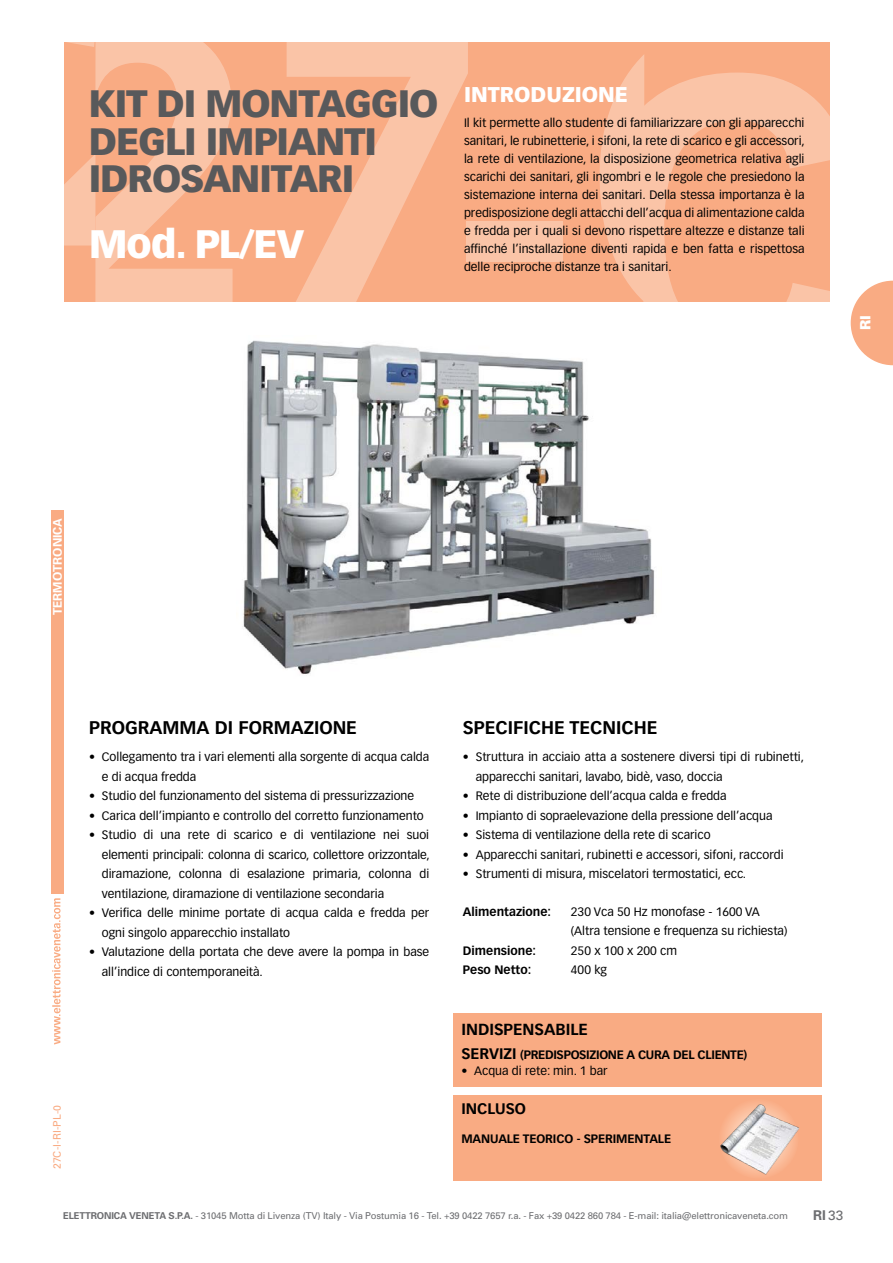
<style>
.page{position:relative;width:893px;height:1263px;background:#fff}
.page>*{position:absolute;margin:0;border:0;box-sizing:border-box;transform-origin:0 0}
.t1{font:900 39px "Vectora LH";letter-spacing:-.03em;color:#fff}
.t2{font:900 37.5px/37.5px "Vectora LH";letter-spacing:-.03em;color:#58595b}
.t3{font:900 21px "Vectora LH";color:#fff}
.t4{font:700 18px "Vectora LH";color:#000}
.t5{font:700 15.75px "Vectora LH";color:#000}
.t6{font:700 15px "Vectora LH";color:#000}
.t7{font:900 14.25px "Univers";color:#fff}
.t8{font:700 13.5px "Univers";color:#6d6e71}
.t9{font:12px/18px "Vectora LH";color:#000}
.t10{font:700 12px "Vectora LH";letter-spacing:-.01em;color:#000}
.t11{font:700 12px "Univers";color:#fff}
.t12{font:10.5px "Univers";letter-spacing:.01em;color:#f9ab83}
.t13{font:9.45px "Univers";letter-spacing:-.015em;color:#6d6e71}
.s1{font-size:15px}
.s2{font-weight:700}
.s3{font-weight:400}
</style>
<div class="page">
<svg style="left:851px;top:281px;width:42px;height:84px"></svg>
<div style="left:64px;top:43px;width:766px;height:259px;background:#f9ab83"></div>
<div style="left:467px;top:222px;width:96px;height:40px;background:#fac4a7"></div>
<svg style="left:64px;top:42px;width:169px;height:260px"></svg>
<svg style="left:287px;top:42px;width:181px;height:260px"></svg>
<svg style="left:644px;top:73px;width:207px;height:254px"></svg>
<svg style="left:600px;top:55px;width:44px;height:247px"></svg>
<img style="left:243px;top:340px;width:412px;height:334px">
<div style="left:453px;top:1013px;width:369px;height:74px;background:#f9ab83"></div>
<div style="left:453px;top:1095px;width:369px;height:85px;background:#f9ab83"></div>
<div style="left:718px;top:1098px;width:81px;height:81px;background:#f9af88;border-radius:40px"></div>
<img style="left:720px;top:1104px;width:79px;height:71px">
<div style="left:51px;top:510px;width:13px;height:383px;background:#f9ab83"></div>
<svg style="left:52px;top:898px;width:9px;height:146px"></svg>
<h2 class="t2" style="left:89px;top:85px;width:351px">KIT DI MONTAGGIO<br>DEGLI IMPIANTI<br>IDROSANITARI</h2>
<h1 class="t1" style="left:89px;top:220px;width:217px">Mod. PL/EV</h1>
<h3 class="t3" style="left:464px;top:81px;width:166px">INTRODUZIONE</h3>
<p class="t9" style="left:464px;top:114px;width:342px;text-align:justify">Il kit permette allo studente di familiarizzare con gli apparecchi sanitari, le rubinetterie, i sifoni, la rete di scarico e gli accessori, la rete di ventilazione, la disposizione geometrica relativa agli scarichi dei sanitari, gli ingombri e le regole che presiedono la sistemazione interna dei sanitari. Della stessa importanza è la predisposizione degli attacchi dell’acqua di alimentazione calda e fredda per i quali si devono rispettare altezze e distanze tali affinché l’installazione diventi rapida e ben fatta e rispettosa delle reciproche distanze tra i sanitari.</p>
<p class="t7" style="left:857px;top:330px;width:17px;rotate:-90deg">RI</p>
<p class="t11" style="left:50px;top:615px;width:99px;rotate:-90deg">TERMOTRONICA</p>
<h3 class="t4" style="left:89px;top:717px;width:269px">PROGRAMMA DI FORMAZIONE</h3>
<p class="t9" style="left:102px;top:747px;width:329px;line-height:19.5px;text-indent:-13px">• Collegamento tra i vari elementi alla sorgente di acqua calda e di acqua fredda</p>
<p class="t9" style="left:89px;top:787px;width:327px">• Studio del funzionamento del sistema di pressurizzazione</p>
<p class="t9" style="left:89px;top:807px;width:336px">• Carica dell’impianto e controllo del corretto funzionamento</p>
<p class="t9" style="left:102px;top:825px;width:329px;line-height:19.5px;text-align:justify;text-indent:-13px">• Studio di una rete di scarico e di ventilazione nei suoi elementi principali: colonna di scarico, collettore orizzontale, diramazione, colonna di esalazione primaria, colonna di ventilazione, diramazione di ventilazione secondaria</p>
<p class="t9" style="left:102px;top:903px;width:329px;line-height:19.5px;text-indent:-13px">• Verifica delle minime portate di acqua calda e fredda per ogni singolo apparecchio installato</p>
<p class="t9" style="left:102px;top:942px;width:329px;line-height:19.5px;text-indent:-13px">• Valutazione della portata che deve avere la pompa in base all’indice di contemporaneità.</p>
<p class="t12" style="left:51px;top:1169px;width:66px;rotate:-90deg">27C-I-RI-PL-0</p>
<h3 class="t4" style="left:463px;top:717px;width:196px">SPECIFICHE TECNICHE</h3>
<p class="t9" style="left:476px;top:747px;width:330px;line-height:19.5px;text-indent:-13px">• Struttura in acciaio atta a sostenere diversi tipi di rubinetti, apparecchi sanitari, lavabo, bidè, vaso, doccia</p>
<p class="t9" style="left:463px;top:787px;width:265px">• Rete di distribuzione dell’acqua calda e fredda</p>
<p class="t9" style="left:463px;top:807px;width:311px">• Impianto di sopraelevazione della pressione dell’acqua</p>
<p class="t9" style="left:463px;top:826px;width:249px">• Sistema di ventilazione della rete di scarico</p>
<p class="t9" style="left:463px;top:846px;width:322px">• Apparecchi sanitari, rubinetti e accessori, sifoni, raccordi</p>
<p class="t9" style="left:463px;top:865px;width:285px">• Strumenti di misura, miscelatori termostatici, ecc.</p>
<p class="t10" style="left:463px;top:904px;width:90px">Alimentazione:</p>
<p class="t9" style="left:571px;top:902px;width:218px;line-height:19.5px">230 Vca 50 Hz monofase - 1600 VA (Altra tensione e frequenza su richiesta)</p>
<p class="t10" style="left:463px;top:943px;width:75px">Dimensione:</p>
<p class="t9" style="left:571px;top:942px;width:108px">250 x 100 x 200 cm</p>
<p class="t10" style="left:463px;top:963px;width:70px">Peso Netto:</p>
<p class="t9" style="left:571px;top:961px;width:38px">400 kg</p>
<h3 class="t5" style="left:461px;top:1019px;width:128px">INDISPENSABILE</h3>
<p class="t10" style="left:461px;top:1047px;width:287px"><span class="s1">SERVIZI</span> (PREDISPOSIZIONE A CURA DEL CLIENTE)</p>
<p class="t9" style="left:461px;top:1062px;width:148px">• Acqua di rete: min. 1 bar</p>
<p class="t6" style="left:461px;top:1100px;width:66px">INCLUSO</p>
<p class="t10" style="left:461px;top:1132px;width:211px">MANUALE TEORICO - SPERIMENTALE</p>
<p class="t13" style="left:63px;top:1210px;width:726px"><span class="s2">ELETTRONICA VENETA S.P.A.</span> - 31045 Motta di Livenza (TV) Italy - Via Postumia 16 - Tel. +39 0422 7657 r.a. - Fax +39 0422 860 784 - E-mail: italia@elettronicaveneta.com</p>
<p class="t8" style="left:813px;top:1207px;width:32px">RI <span class="s3">33</span></p>
</div>
